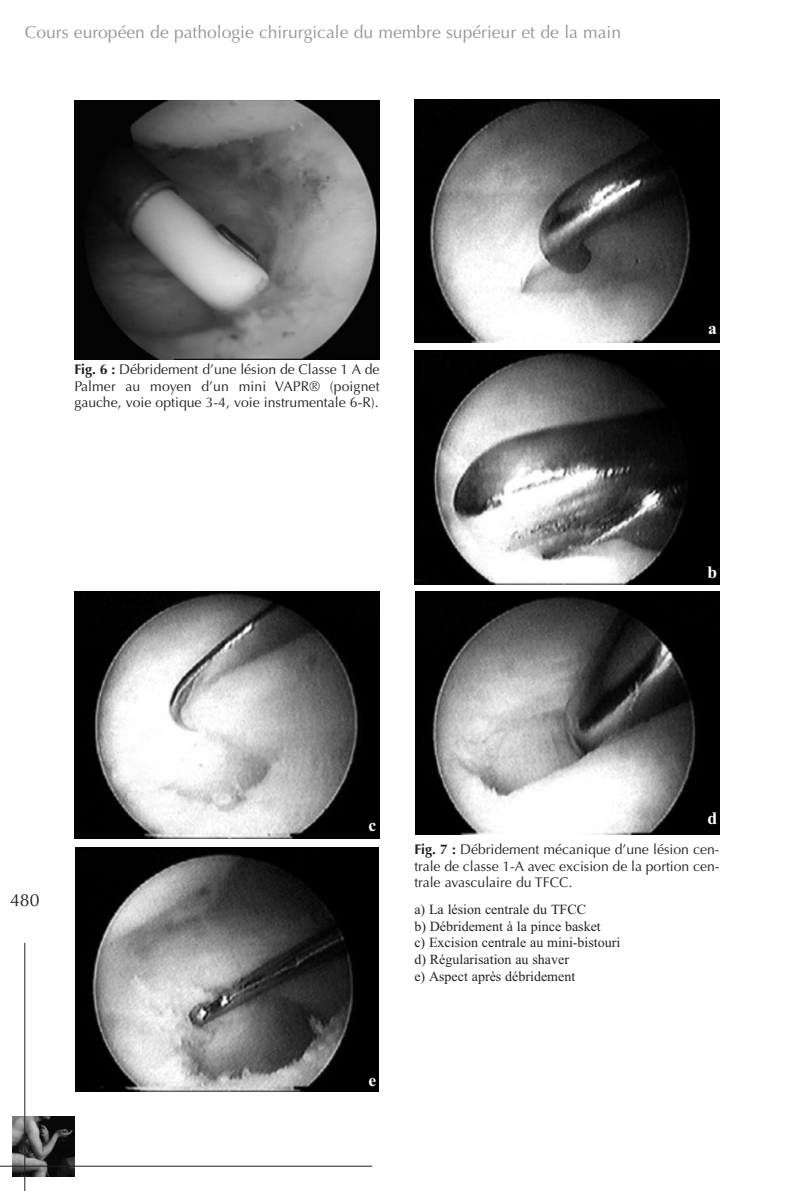
<style>
.page{position:relative;width:794px;height:1191px;background:#fff}
.page>*{position:absolute;margin:0;border:0;box-sizing:border-box;transform-origin:0 0}
.t1{font:17.5px "Optima";color:#939598}
.t2{font:700 17.5px "Times";color:#fff}
.t3{font:17.5px "Optima";color:#231f20}
.t4{font:14px/16.6px "Optima";color:#231f20;text-align:justify}
.t5{font:14px/16.6px "Times";color:#231f20}
.s1{font-weight:700}
</style>
<div class="page">
<img style="left:12px;top:1116px;width:62px;height:60px">
<hr style="left:0;top:1165px;width:372px;height:1px;background:#231f20">
<hr style="left:24px;top:943px;width:1px;height:248px;background:#231f20">
<img style="left:74px;top:101px;width:305px;height:258px">
<img style="left:414px;top:99px;width:305px;height:244px">
<img style="left:414px;top:351px;width:305px;height:234px">
<img style="left:74px;top:591px;width:305px;height:247px">
<img style="left:416px;top:591px;width:303px;height:243px">
<img style="left:76px;top:847px;width:303px;height:244px">
<p class="t1" style="left:25px;top:25px;width:598px">Cours européen de pathologie chirurgicale du membre supérieur et de la main</p>
<p class="t4" style="left:74px;top:362px;width:307px"><span class="s1">Fig. 6 :</span> Débridement d’une lésion de Classe 1 A de Palmer au moyen d’un mini VAPR® (poignet gauche, voie optique 3-4, voie instrumentale 6-R).</p>
<p class="t2" style="left:368px;top:814px;width:9px">c</p>
<p class="t2" style="left:708px;top:317px;width:10px">a</p>
<p class="t2" style="left:707px;top:561px;width:11px">b</p>
<p class="t2" style="left:707px;top:808px;width:11px">d</p>
<p class="t3" style="left:10px;top:893px;width:31px">480</p>
<p class="t2" style="left:368px;top:1069px;width:9px">e</p>
<p class="t4" style="left:414px;top:842px;width:307px"><span class="s1">Fig. 7 :</span> Débridement mécanique d’une lésion cen&shy;trale de classe 1-A avec excision de la portion cen&shy;trale avasculaire du TFCC.</p>
<p class="t5" style="left:414px;top:902px;width:207px">a) La lésion centrale du TFCC<br>b) Débridement à la pince basket<br>c) Excision centrale au mini-bistouri d) Régularisation au shaver<br>e) Aspect après débridement</p>
</div>
